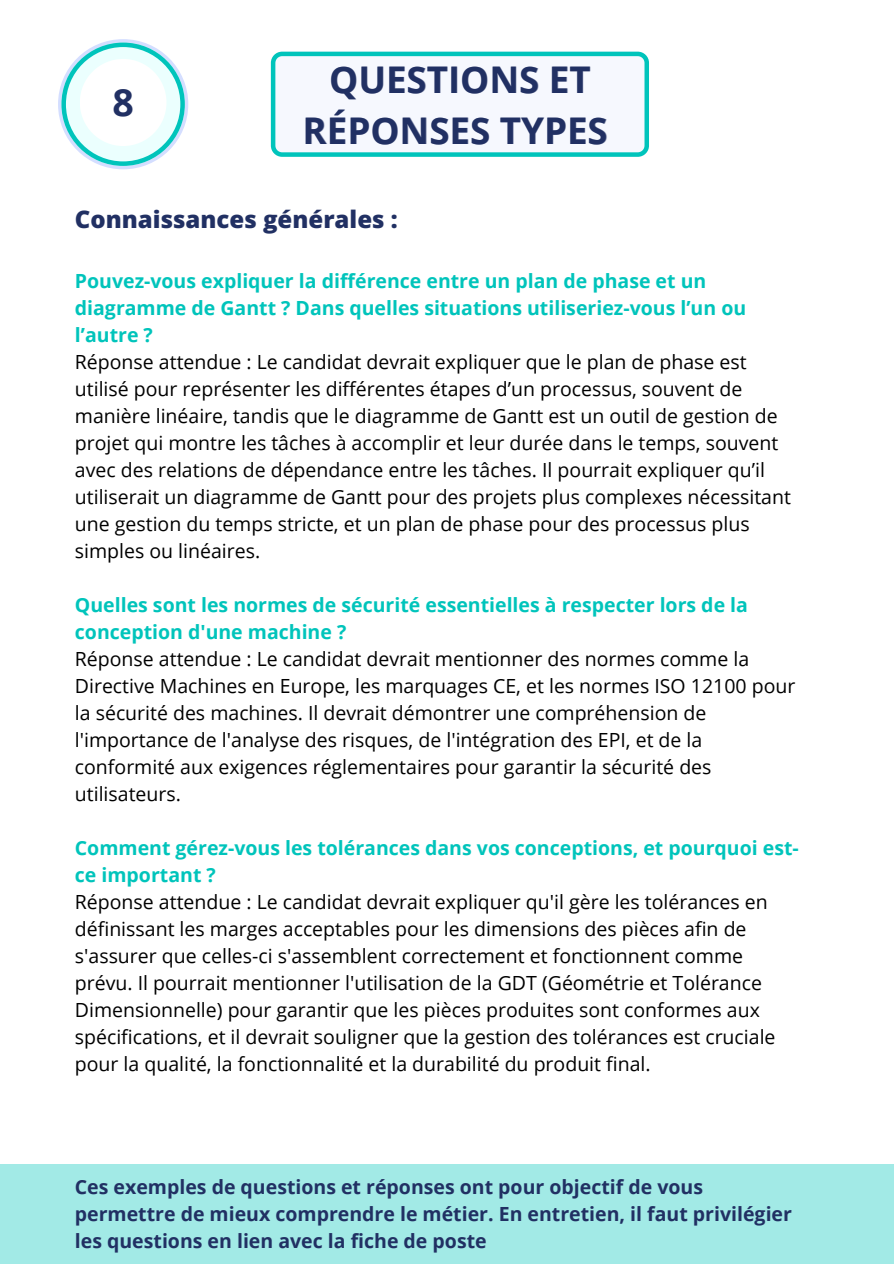
<style>
.page{position:relative;width:894px;height:1264px;background:#fff}
.page>*{position:absolute;margin:0;border:0;box-sizing:border-box;transform-origin:0 0}
.t1{font:700 37.5px "Open Sans";color:#213063}
.t2{font:700 36.6px "Open Sans";color:#213063}
.t3{font:800 24px "Open Sans";color:#213063}
.t4{font:19.5px/27px "Open Sans";color:#000}
.t5{font:700 19.5px/27px "Open Sans";color:#00c4bb}
.t6{font:700 19.5px/27px "Open Sans";color:#213063}
</style>
<div class="page">
<div style="left:0;top:1164px;width:893px;height:99px;background:#a2eae6"></div>
<div style="left:58px;top:39px;width:130px;height:130px;background:#d4deff;border-radius:50%"></div>
<svg style="left:61px;top:43px;width:124px;height:123px"></svg>
<div style="left:80px;top:59px;width:86px;height:87px;background:#fff;border-radius:50%"></div>
<svg style="left:271px;top:52px;width:377px;height:104px"></svg>
<p class="t1" style="left:112px;top:76px;width:23px">8</p>
<h1 class="t2" style="left:329px;top:54px;width:263px">QUESTIONS ET</h1>
<h2 class="t2" style="left:302px;top:104px;width:306px">RÉPONSES TYPES</h2>
<p class="t3" style="left:75px;top:202px;width:324px">Connaissances générales :</p>
<p class="t5" style="left:75px;top:267px;width:672px">Pouvez-vous expliquer la différence entre un plan de phase et un diagramme de Gantt ? Dans quelles situations utiliseriez-vous l’un ou l’autre ?</p>
<p class="t4" style="left:75px;top:348px;width:717px">Réponse attendue : Le candidat devrait expliquer que le plan de phase est utilisé pour représenter les différentes étapes d’un processus, souvent de manière linéaire, tandis que le diagramme de Gantt est un outil de gestion de projet qui montre les tâches à accomplir et leur durée dans le temps, souvent avec des relations de dépendance entre les tâches. Il pourrait expliquer qu’il utiliserait un diagramme de Gantt pour des projets plus complexes nécessitant une gestion du temps stricte, et un plan de phase pour des processus plus simples ou linéaires.</p>
<p class="t5" style="left:75px;top:591px;width:674px">Quelles sont les normes de sécurité essentielles à respecter lors de la conception d'une machine ?</p>
<h3 class="t4" style="left:75px;top:645px;width:721px">Réponse attendue : Le candidat devrait mentionner des normes comme la Directive Machines en Europe, les marquages CE, et les normes ISO 12100 pour la sécurité des machines. Il devrait démontrer une compréhension de l'importance de l'analyse des risques, de l'intégration des EPI, et de la conformité aux exigences réglementaires pour garantir la sécurité des utilisateurs.</h3>
<p class="t5" style="left:75px;top:834px;width:725px">Comment gérez-vous les tolérances dans vos conceptions, et pourquoi est&shy;ce important ?</p>
<p class="t4" style="left:75px;top:888px;width:702px">Réponse attendue : Le candidat devrait expliquer qu'il gère les tolérances en définissant les marges acceptables pour les dimensions des pièces afin de s'assurer que celles-ci s'assemblent correctement et fonctionnent comme prévu. Il pourrait mentionner l'utilisation de la GDT (Géométrie et Tolérance Dimensionnelle) pour garantir que les pièces produites sont conformes aux spécifications, et il devrait souligner que la gestion des tolérances est cruciale pour la qualité, la fonctionnalité et la durabilité du produit final.</p>
<p class="t6" style="left:75px;top:1172px;width:718px">Ces exemples de questions et réponses ont pour objectif de vous permettre de mieux comprendre le métier. En entretien, il faut privilégier les questions en lien avec la fiche de poste</p>
</div>
